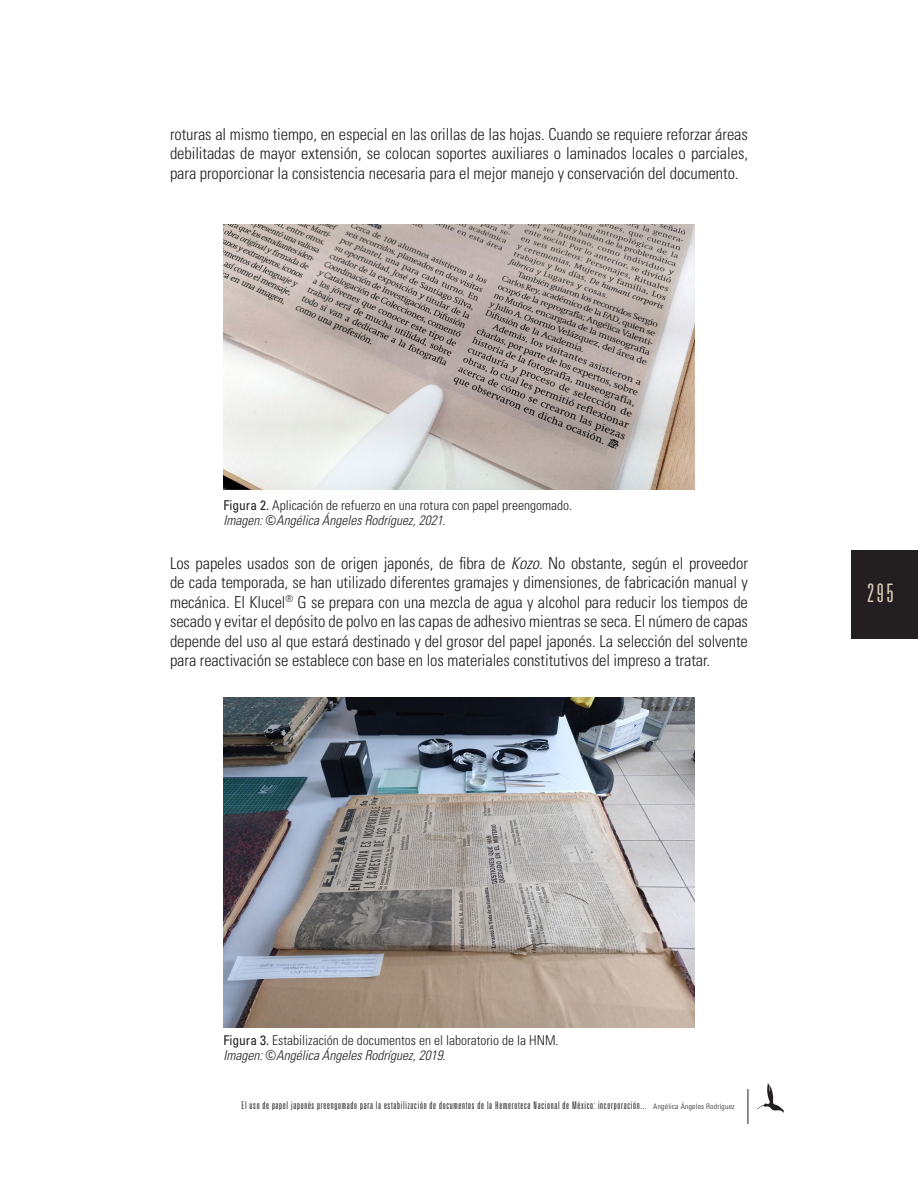
<style>
.page{position:relative;width:918px;height:1188px;background:#fff}
.page>*{position:absolute;margin:0;border:0;box-sizing:border-box;transform-origin:0 0}
.t1{font:300 ultra-condensed 25.5px "Univers LT Std";color:#dcd0b7}
.Normal_wrd_23{font:300 condensed 16.5px/19.5px "Univers LT Std";letter-spacing:-.005em;color:#231f20;text-align:justify}
.Normal_wrd_23-2{font:300 condensed 13.5px "Univers LT Std";color:#231f20}
.Normal_wrd_23-3{font:italic 300 condensed 13.5px "Univers LT Std";color:#231f20}
.t2{font:300 ultra-condensed 10.5px "Univers LT Std";letter-spacing:.07em;color:#231f20}
.s1{font-weight:400}
.s2{font-style:normal}
.s3{font-style:italic}
.s4{font-stretch:condensed;font-size:7.5px}
</style>
<div class="page">
<hr style="left:748px;top:1089px;width:1px;height:35px;background:#231f20">
<div style="left:851px;top:550px;width:67px;height:88px;background:#231f20"></div>
<svg style="left:757px;top:1082px;width:27px;height:32px"></svg>
<img style="left:224px;top:224px;width:470px;height:265px">
<img style="left:224px;top:697px;width:470px;height:330px">
<p class="Normal_wrd_23" style="left:170px;top:124px;width:579px">roturas al mismo tiempo, en especial en las orillas de las hojas. Cuando se requiere reforzar áreas debilitadas de mayor extensión, se colocan soportes auxiliares o laminados locales o parciales, para proporcionar la consistencia necesaria para el mejor manejo y conservación del documento.</p>
<p class="Normal_wrd_23-2" style="left:224px;top:497px;width:350px"><span class="s1">Figura 2.</span> Aplicación de refuerzo en una rotura con papel preengomado.</p>
<p class="Normal_wrd_23-3" style="left:224px;top:512px;width:224px">Imagen: <span class="s2">©</span>Angélica Ángeles Rodríguez, 2021.</p>
<p class="Normal_wrd_23" style="left:170px;top:553px;width:579px">Los papeles usados son de origen japonés, de fibra de <span class="s3">Kozo</span>. No obstante, según el proveedor de cada temporada, se han utilizado diferentes gramajes y dimensiones, de fabricación manual y mecánica. El Klucel<sup>®</sup> G se prepara con una mezcla de agua y alcohol para reducir los tiempos de secado y evitar el depósito de polvo en las capas de adhesivo mientras se seca. El número de capas depende del uso al que estará destinado y del grosor del papel japonés. La selección del solvente para reactivación se establece con base en los materiales constitutivos del impreso a tratar.</p>
<h1 class="t1" style="left:867px;top:579px;width:28px">295</h1>
<p class="Normal_wrd_23-2" style="left:224px;top:1033px;width:337px"><span class="s1">Figura 3.</span> Estabilización de documentos en el laboratorio de la HNM.</p>
<p class="Normal_wrd_23-3" style="left:224px;top:1048px;width:224px">Imagen: <span class="s2">©</span>Angélica Ángeles Rodríguez, 2019.</p>
<p class="t2" style="left:242px;top:1100px;width:495px">El uso de papel japonés preengomado para la estabilización de documentos de la Hemeroteca Nacional de México: incorporación... <span class="s4">Angélica Ángeles Rodríguez</span></p>
</div>
